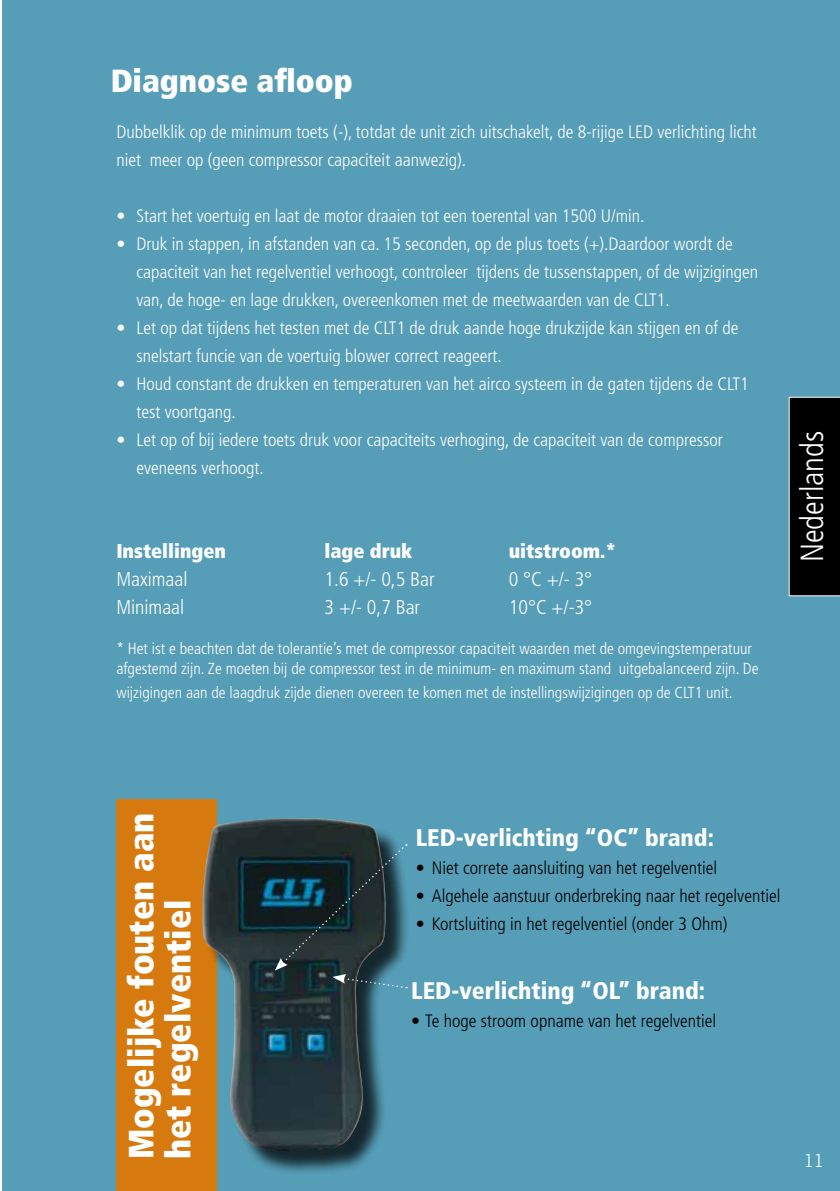
<style>
.page{position:relative;width:840px;height:1191px;background:#fff}
.page>*{position:absolute;margin:0;border:0;box-sizing:border-box;transform-origin:0 0}
.t1{font:900 condensed 35px/37px "Frutiger";color:#fff}
.t2{font:900 condensed 32px "Frutiger";color:#fff}
.t3{font:300 condensed 32px "Frutiger";color:#fff}
.t4{font:900 condensed 24px "Frutiger";color:#fff}
.t5{font:300 condensed 20px "Frutiger";color:#fff}
.t6{font:900 condensed 20px "Frutiger";color:#fff}
.t7{font:300 condensed 18px/28px "Frutiger";color:#fff}
.t8{font:300 condensed 18px "Frutiger";color:#000}
.t9{font:300 18px "Trade Gothic";color:#fff}
.t10{font:300 condensed 16px/20px "Frutiger";color:#fff}
</style>
<div class="page">
<div style="left:3px;top:0;width:836px;height:1191px;background:#569eb7"></div>
<div style="left:788px;top:397px;width:51px;height:199px;background:#000"></div>
<div style="left:116px;top:799px;width:101px;height:392px;background:#d67a0f"></div>
<div style="left:206px;top:821px;width:204px;height:354px;background:#000;opacity:.75"></div>
<img style="left:202px;top:818px;width:183px;height:333px">
<svg style="left:274px;top:844px;width:133px;height:144px;background:#213b42"></svg>
<h2 class="t2" style="left:111px;top:61px;width:243px">Diagnose afloop</h2>
<p class="t7" style="left:116px;top:118px;width:641px">Dubbelklik op de minimum toets (-), totdat de unit zich uitschakelt, de 8-rijige LED verlichting licht niet meer op (geen compressor capaciteit aanwezig).</p>
<p class="t7" style="left:116px;top:202px;width:529px">• Start het voertuig en laat de motor draaien tot een toerental van 1500 U/min.</p>
<p class="t7" style="left:136px;top:230px;width:623px;text-indent:-20px">• Druk in stappen, in afstanden van ca. 15 seconden, op de plus toets (+).Daardoor wordt de capaciteit van het regelventiel verhoogt, controleer tijdens de tussenstappen, of de wijzigingen van, de hoge- en lage drukken, overeenkomen met de meetwaarden van de CLT1.</p>
<p class="t7" style="left:136px;top:314px;width:603px;text-indent:-20px">• Let op dat tijdens het testen met de CLT1 de druk aande hoge drukzijde kan stijgen en of de snelstart funcie van de voertuig blower correct reageert.</p>
<p class="t7" style="left:136px;top:370px;width:613px;text-indent:-20px">• Houd constant de drukken en temperaturen van het airco systeem in de gaten tijdens de CLT1 test voortgang.</p>
<p class="t7" style="left:136px;top:426px;width:587px;text-indent:-20px">• Let op of bij iedere toets druk voor capaciteits verhoging, de capaciteit van de compressor eveneens verhoogt.</p>
<p class="t6" style="left:116px;top:539px;width:111px">Instellingen</p>
<p class="t6" style="left:324px;top:539px;width:89px">lage druk</p>
<p class="t6" style="left:508px;top:539px;width:109px">uitstroom.*</p>
<p class="t5" style="left:116px;top:568px;width:73px">Maximaal</p>
<p class="t5" style="left:324px;top:568px;width:111px">1.6 +/- 0,5 Bar</p>
<p class="t5" style="left:508px;top:568px;width:85px">0 °C +/- 3°</p>
<p class="t5" style="left:116px;top:596px;width:69px">Minimaal</p>
<p class="t5" style="left:324px;top:596px;width:97px">3 +/- 0,7 Bar</p>
<p class="t5" style="left:508px;top:596px;width:85px">10°C +/-3°</p>
<p class="t10" style="left:116px;top:639px;width:643px">* Het ist e beachten dat de tolerantie’s met de compressor capaciteit waarden met de omgevingstemperatuur afgestemd zijn. Ze moeten bij de compressor test in de minimum- en maximum stand uitgebalanceerd zijn. De</p>
<p class="t10" style="left:116px;top:683px;width:617px">wijzigingen aan de laagdruk zijde dienen overeen te komen met de instellingswijzigingen op de CLT1 unit.</p>
<h2 class="t3" style="left:793px;top:562px;width:133px;rotate:-90deg">Nederlands</h2>
<h1 class="t1" style="left:122px;top:1159px;width:348px;rotate:-90deg">Mogelijke fouten aan het regelventiel</h1>
<h3 class="t4" style="left:415px;top:822px;width:299px">LED-verlichting “OC” brand:</h3>
<p class="t8" style="left:415px;top:857px;width:303px">• Niet correte aansluiting van het regelventiel</p>
<p class="t8" style="left:415px;top:885px;width:366px">• Algehele aanstuur onderbreking naar het regelventiel</p>
<p class="t8" style="left:415px;top:913px;width:313px">• Kortsluiting in het regelventiel (onder 3 Ohm)</p>
<h3 class="t4" style="left:411px;top:976px;width:295px">LED-verlichting “OL” brand:</h3>
<p class="t8" style="left:411px;top:1010px;width:306px">• Te hoge stroom opname van het regelventiel</p>
<p class="t9" style="left:803px;top:1149px;width:22px">11</p>
</div>
